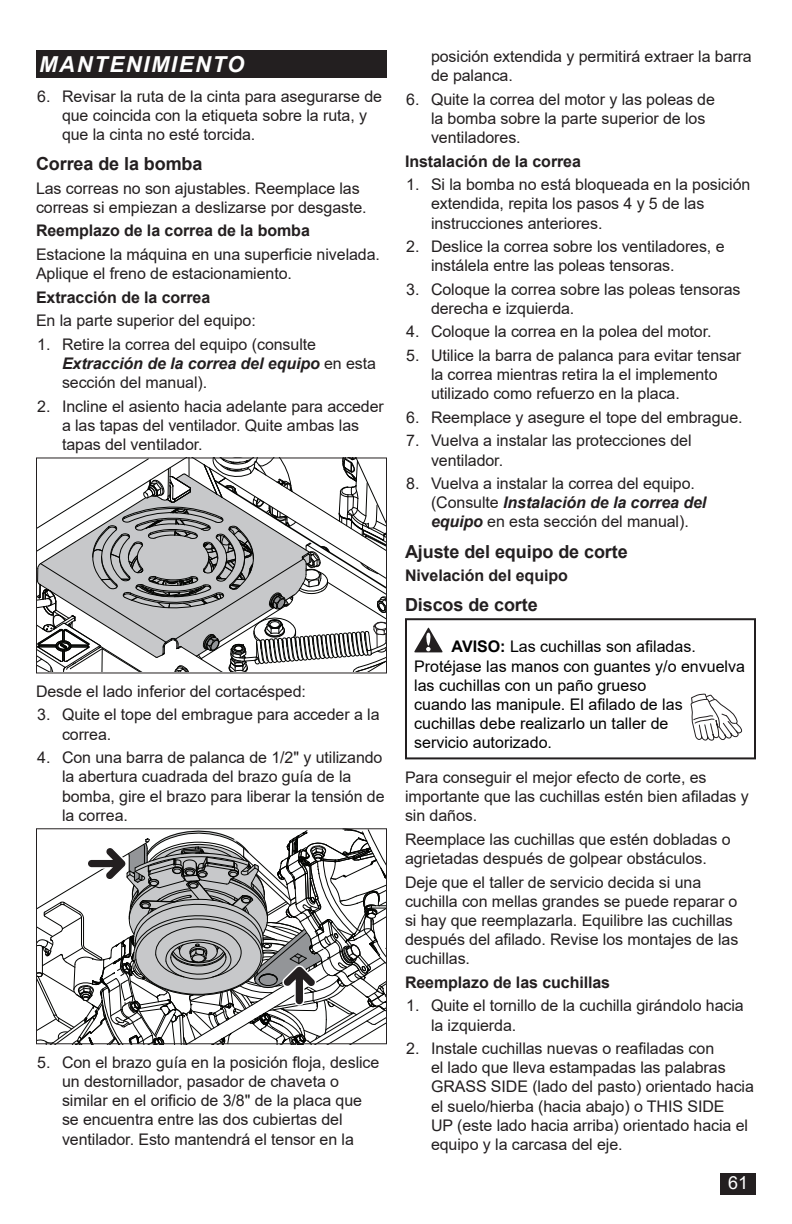
<style>
.page{position:relative;width:792px;height:1224px;background:#fff}
.page>*{position:absolute;margin:0;border:0;box-sizing:border-box;transform-origin:0 0}
.t1{font:italic 700 22px "Arial";letter-spacing:.075em;color:#fff}
.Head_9_SP{font:700 18px "Arial";letter-spacing:-.005em;color:#231f20}
.Head_9A_SP{font:700 18px "Arial";letter-spacing:-.005em;color:#231f20}
.t2{font:18px "Arial";color:#fff}
.Body_Text_SP{font:16px/19.2px "Arial";letter-spacing:-.005em;color:#231f20}
.Warning_SP{font:16px/19.2px "Arial";color:#000}
.Body_Bold_SP{font:700 16px "Arial";letter-spacing:-.005em;color:#231f20}
.s1{font-weight:700;font-style:italic}
.s2{font-weight:700}
</style>
<div class="page">
<svg style="left:38px;top:459px;width:347px;height:212px"></svg>
<div style="left:36px;top:457px;width:351px;height:216px;border:1px solid #231f20"></div>
<svg style="left:36px;top:830px;width:351px;height:215px"></svg>
<div style="left:36px;top:828px;width:351px;height:216px;border:1px solid #231f20"></div>
<svg style="left:414px;top:627px;width:29px;height:25px"></svg>
<div style="left:405px;top:618px;width:351px;height:141px;border:2px solid #231f20"></div>
<svg style="left:691px;top:694px;width:52px;height:46px"></svg>
<div style="left:721px;top:1174px;width:35px;height:21px;background:#231f20"></div>
<div style="left:36px;top:50px;width:351px;height:28px;background:#231f20"></div>
<h1 class="t1" style="left:39px;top:50px;width:207px">MANTENIMIENTO</h1>
<p class="Body_Text_SP" style="left:62px;top:86px;width:322px;text-indent:-25px">6. Revisar la ruta de la cinta para asegurarse de que coincida con la etiqueta sobre la ruta, y que la cinta no esté torcida.</p>
<p class="Head_9A_SP" style="left:36px;top:151px;width:168px">Correa de la bomba</p>
<p class="Body_Text_SP" style="left:36px;top:178px;width:332px">Las correas no son ajustables. Reemplace las correas si empiezan a deslizarse por desgaste.</p>
<p class="Body_Bold_SP" style="left:36px;top:220px;width:275px">Reemplazo de la correa de la bomba</p>
<p class="Body_Text_SP" style="left:36px;top:245px;width:346px">Estacione la máquina en una superficie nivelada.<br>Aplique el freno de estacionamiento.</p>
<p class="Body_Bold_SP" style="left:36px;top:286px;width:176px">Extracción de la correa</p>
<p class="Body_Text_SP" style="left:36px;top:311px;width:221px">En la parte superior del equipo:</p>
<p class="Body_Text_SP" style="left:62px;top:334px;width:316px;text-indent:-25px">1. Retire la correa del equipo (consulte<br><span class="s1">Extracción de la correa del equipo</span> en esta sección del manual).</p>
<p class="Body_Text_SP" style="left:62px;top:396px;width:323px;text-indent:-25px">2. Incline el asiento hacia adelante para acceder a las tapas del ventilador. Quite ambas las tapas del ventilador.</p>
<p class="Body_Text_SP" style="left:36px;top:682px;width:271px">Desde el lado inferior del cortacésped:</p>
<p class="Body_Text_SP" style="left:62px;top:705px;width:319px;text-indent:-25px">3. Quite el tope del embrague para acceder a la correa.</p>
<p class="Body_Text_SP" style="left:62px;top:748px;width:324px;text-indent:-25px">4. Con una barra de palanca de 1/2" y utilizando la abertura cuadrada del brazo guía de la bomba, gire el brazo para liberar la tensión de la correa.</p>
<p class="Body_Text_SP" style="left:62px;top:1052px;width:319px;text-indent:-25px">5. Con el brazo guía en la posición floja, deslice un destornillador, pasador de chaveta o similar en el orificio de 3/8" de la placa que se encuentra entre las dos cubiertas del ventilador. Esto mantendrá el tensor en la</p>
<p class="Body_Text_SP" style="left:431px;top:47px;width:322px">posición extendida y permitirá extraer la barra de palanca.</p>
<p class="Body_Text_SP" style="left:431px;top:89px;width:286px;text-indent:-25px">6. Quite la correa del motor y las poleas de la bomba sobre la parte superior de los ventiladores.</p>
<p class="Body_Bold_SP" style="left:405px;top:150px;width:178px">Instalación de la correa</p>
<p class="Body_Text_SP" style="left:431px;top:175px;width:321px;text-indent:-25px">1. Si la bomba no está bloqueada en la posición extendida, repita los pasos 4 y 5 de las instrucciones anteriores.</p>
<p class="Body_Text_SP" style="left:431px;top:237px;width:295px;text-indent:-25px">2. Deslice la correa sobre los ventiladores, e instálela entre las poleas tensoras.</p>
<p class="Body_Text_SP" style="left:431px;top:279px;width:311px;text-indent:-25px">3. Coloque la correa sobre las poleas tensoras derecha e izquierda.</p>
<p class="Body_Text_SP" style="left:406px;top:322px;width:307px">4. Coloque la correa en la polea del motor.</p>
<p class="Body_Text_SP" style="left:431px;top:346px;width:312px;text-indent:-25px">5. Utilice la barra de palanca para evitar tensar la correa mientras retira la el implemento utilizado como refuerzo en la placa.</p>
<p class="Body_Text_SP" style="left:406px;top:408px;width:338px">6. Reemplace y asegure el tope del embrague.</p>
<p class="Body_Text_SP" style="left:431px;top:431px;width:262px;text-indent:-25px">7. Vuelva a instalar las protecciones del ventilador.</p>
<p class="Body_Text_SP" style="left:431px;top:474px;width:277px;text-indent:-25px">8. Vuelva a instalar la correa del equipo. (Consulte <span class="s1">Instalación de la correa del equipo</span> en esta sección del manual).</p>
<p class="Head_9_SP" style="left:405px;top:539px;width:224px">Ajuste del equipo de corte</p>
<p class="Body_Bold_SP" style="left:405px;top:564px;width:164px">Nivelación del equipo</p>
<p class="Head_9_SP" style="left:405px;top:592px;width:134px">Discos de corte</p>
<p class="Warning_SP" style="left:414px;top:637px;width:332px;text-indent:37px"><span class="s2">AVISO:</span> Las cuchillas son afiladas.<br>Protéjase las manos con guantes y/o envuelva las cuchillas con un paño grueso<br>cuando las manipule. El afilado de las cuchillas debe realizarlo un taller de<br>servicio autorizado.</p>
<p class="Body_Text_SP" style="left:405px;top:768px;width:345px">Para conseguir el mejor efecto de corte, es importante que las cuchillas estén bien afiladas y sin daños.</p>
<p class="Body_Text_SP" style="left:405px;top:829px;width:327px">Reemplace las cuchillas que estén dobladas o agrietadas después de golpear obstáculos.</p>
<p class="Body_Text_SP" style="left:405px;top:872px;width:335px">Deje que el taller de servicio decida si una cuchilla con mellas grandes se puede reparar o si hay que reemplazarla. Equilibre las cuchillas después del afilado. Revise los montajes de las cuchillas.</p>
<p class="Body_Bold_SP" style="left:405px;top:971px;width:207px">Reemplazo de las cuchillas</p>
<p class="Body_Text_SP" style="left:431px;top:996px;width:314px;text-indent:-25px">1. Quite el tornillo de la cuchilla girándolo hacia la izquierda.</p>
<p class="Body_Text_SP" style="left:431px;top:1039px;width:325px;text-indent:-25px">2. Instale cuchillas nuevas o reafiladas con<br>el lado que lleva estampadas las palabras GRASS SIDE (lado del pasto) orientado hacia el suelo/hierba (hacia abajo) o THIS SIDE<br>UP (este lado hacia arriba) orientado hacia el equipo y la carcasa del eje.</p>
<p class="t2" style="left:728px;top:1170px;width:22px">61</p>
</div>
